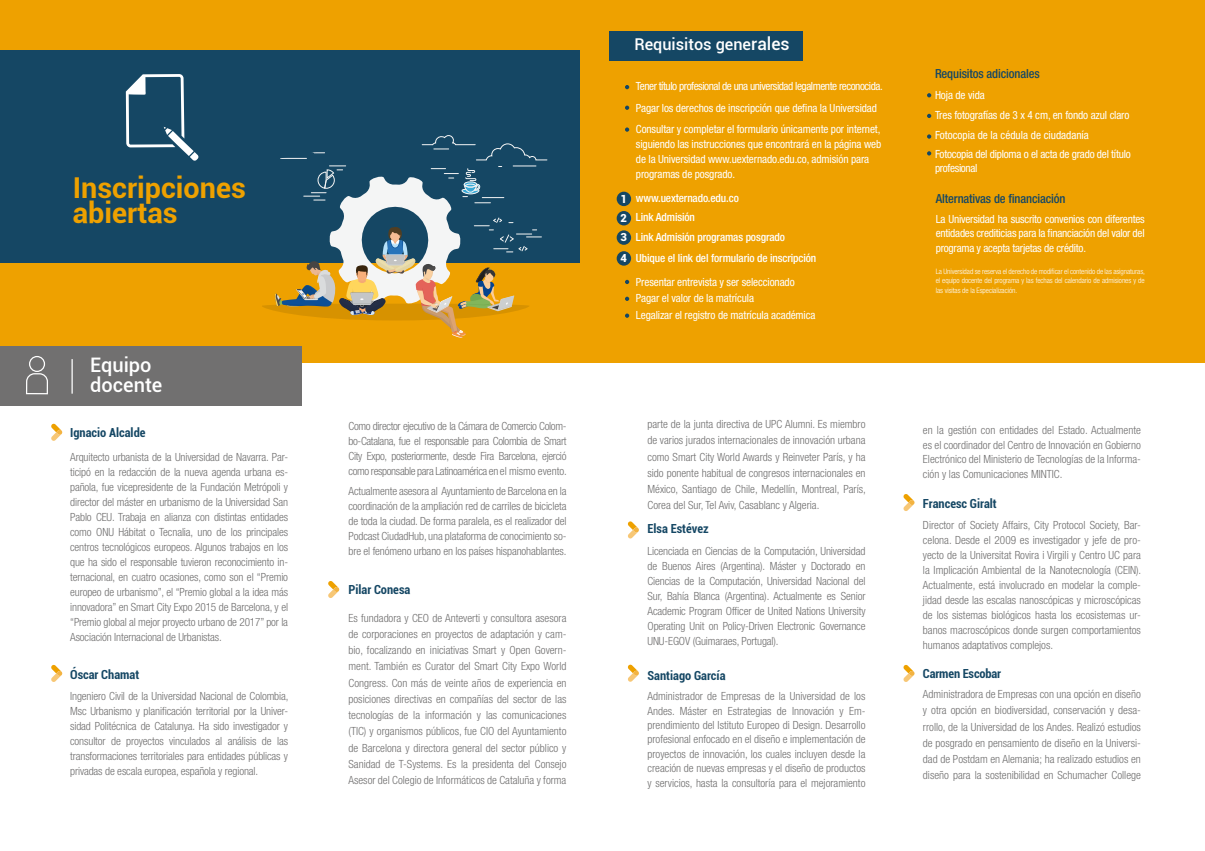
<style>
.page{position:relative;width:1205px;height:851px;background:#fff}
.page>*{position:absolute;margin:0;border:0;box-sizing:border-box;transform-origin:0 0}
.t1{font:700 28.75px/25px "Roboto";color:#eea100}
.t2{font:500 20px/20px "Roboto";color:#fff}
.t3{font:500 16.25px "Roboto";color:#fff}
.t4{font:700 condensed 12.5px "Roboto";color:#154764}
.t5{font:500 condensed 12.5px "Helvetica Neue LT Std";letter-spacing:-.01em;color:#154764}
.t6{font:300 condensed 11.25px/15px "Helvetica Neue LT Std";color:#706f6f;text-align:justify}
.t7{font:condensed 11.25px/21.2px "Helvetica Neue LT Std";letter-spacing:-.01em;color:#fff}
.t8{font:500 condensed 11.25px/18.8px "Helvetica Neue LT Std";letter-spacing:-.01em;color:#fff}
.t9{font:900 11.12px/19px "Roboto";color:#fff;text-align:justify}
.t10{font:300 condensed 7.5px/9px "Helvetica Neue LT Std";letter-spacing:-.01em;color:#fff}
.s1{font-size:17.5px}
</style>
<div class="page">
<div style="left:0;top:0;width:1205px;height:362px;background:#eea100"></div>
<svg style="left:625px;top:85px;width:4px;height:4px"></svg>
<svg style="left:625px;top:106px;width:4px;height:4px"></svg>
<svg style="left:625px;top:127px;width:4px;height:5px"></svg>
<div style="left:617px;top:192px;width:14px;height:14px;background:#154764;border-radius:50%"></div>
<div style="left:617px;top:211px;width:14px;height:14px;background:#154764;border-radius:50%"></div>
<div style="left:617px;top:230px;width:14px;height:15px;background:#154764;border-radius:50%"></div>
<div style="left:617px;top:251px;width:14px;height:14px;background:#154764;border-radius:50%"></div>
<svg style="left:927px;top:93px;width:4px;height:4px"></svg>
<svg style="left:927px;top:114px;width:4px;height:4px"></svg>
<svg style="left:927px;top:134px;width:4px;height:5px"></svg>
<svg style="left:927px;top:151px;width:4px;height:4px"></svg>
<div style="left:609px;top:31px;width:194px;height:30px;background:#154764"></div>
<svg style="left:51px;top:423px;width:11px;height:18px"></svg>
<svg style="left:625px;top:280px;width:4px;height:4px"></svg>
<svg style="left:625px;top:296px;width:4px;height:5px"></svg>
<svg style="left:625px;top:313px;width:4px;height:5px"></svg>
<div style="left:0;top:50px;width:579px;height:212px;background:#154764"></div>
<svg style="left:126px;top:74px;width:73px;height:87px"></svg>
<svg style="left:51px;top:664px;width:11px;height:17px"></svg>
<svg style="left:328px;top:581px;width:11px;height:17px"></svg>
<svg style="left:903px;top:665px;width:11px;height:16px"></svg>
<svg style="left:628px;top:521px;width:11px;height:17px"></svg>
<svg style="left:628px;top:664px;width:11px;height:17px"></svg>
<svg style="left:903px;top:494px;width:11px;height:17px"></svg>
<div style="left:0;top:345px;width:301px;height:60px;background:#717070"></div>
<svg style="left:26px;top:356px;width:22px;height:38px"></svg>
<hr style="left:71px;top:359px;width:2px;height:34px;background:#fff">
<svg style="left:280px;top:152px;width:45px;height:7px"></svg>
<svg style="left:422px;top:135px;width:125px;height:25px"></svg>
<svg style="left:262px;top:166px;width:279px;height:172px"></svg>
<h1 class="t1" style="left:73px;top:174px;width:175px">Inscripciones abiertas</h1>
<h2 class="t2" style="left:90px;top:354px;width:74px">Equipo docente</h2>
<p class="t4" style="left:70px;top:424px;width:77px">Ignacio Alcalde</p>
<p class="t6" style="left:70px;top:449px;width:219px">Arquitecto urbanista de la Universidad de Navarra. Par&shy;ticipó en la redacción de la nueva agenda urbana es&shy;pañola, fue vicepresidente de la Fundación Metrópoli y director del máster en urbanismo de la Universidad San Pablo CEU. Trabaja en alianza con distintas entidades como ONU Hábitat o Tecnalia, uno de los principales centros tecnológicos europeos. Algunos trabajos en los que ha sido el responsable tuvieron reconocimiento in&shy;ternacional, en cuatro ocasiones, como son el “Premio europeo de urbanismo”, el “Premio global a la idea más innovadora” en Smart City Expo 2015 de Barcelona, y el “Premio global al mejor proyecto urbano de 2017” por la Asociación Internacional de Urbanistas.</p>
<p class="t4" style="left:70px;top:665px;width:71px">Óscar Chamat</p>
<p class="t6" style="left:70px;top:688px;width:220px">Ingeniero Civil de la Universidad Nacional de Colombia, Msc Urbanismo y planificación territorial por la Univer&shy;sidad Politécnica de Catalunya. Ha sido investigador y consultor de proyectos vinculados al análisis de las transformaciones territoriales para entidades públicas y privadas de escala europea, española y regional.</p>
<p class="t6" style="left:348px;top:418px;width:220px">Como director ejecutivo de la Cámara de Comercio Colom&shy;bo-Catalana, fue el responsable para Colombia de Smart City Expo, posteriormente, desde Fira Barcelona, ejerció como responsable para Latinoamérica en el mismo evento.</p>
<p class="t6" style="left:348px;top:483px;width:219px">Actualmente asesora al Ayuntamiento de Barcelona en la coordinación de la ampliación red de carriles de bicicleta de toda la ciudad. De forma paralela, es el realizador del Podcast CiudadHub, una plataforma de conocimiento so&shy;bre el fenómeno urbano en los países hispanohablantes.</p>
<p class="t4" style="left:348px;top:580px;width:63px">Pilar Conesa</p>
<p class="t6" style="left:348px;top:609px;width:219px;line-height:16.2px">Es fundadora y CEO de Anteverti y consultora asesora de corporaciones en proyectos de adaptación y cam&shy;bio, focalizando en iniciativas Smart y Open Govern&shy;ment. También es Curator del Smart City Expo World Congress. Con más de veinte años de experiencia en posiciones directivas en compañías del sector de las tecnologías de la información y las comunicaciones (TIC) y organismos públicos, fue CIO del Ayuntamiento de Barcelona y directora general del sector público y Sanidad de T-Systems. Es la presidenta del Consejo Asesor del Colegio de Informáticos de Cataluña y forma</p>
<h3 class="t3" style="left:634px;top:32px;width:157px">Requisitos gene<span class="s1">rales</span></h3>
<p class="t9" style="left:620px;top:189px;width:8px">1<br>2<br>3</p>
<p class="t9" style="left:620px;top:248px;width:8px">4</p>
<p class="t7" style="left:636px;top:76px;width:248px">Tener título profesional de una universidad legalmente reconocida.<br>Pagar los derechos de inscripción que defina la Universidad<br>Consultar y completar el formulario únicamente por internet,</p>
<p class="t7" style="left:636px;top:136px;width:247px;line-height:15px">siguiendo las instrucciones que encontrará en la página web de la Universidad www.uexternado.edu.co, admisión para programas de posgrado.</p>
<p class="t8" style="left:636px;top:188px;width:104px">www.uexternado.edu.co<br>Link Admisión</p>
<p class="t8" style="left:636px;top:226px;width:182px;line-height:21.2px">Link Admisión programas posgrado<br>Ubique el link del formulario de inscripción</p>
<p class="t7" style="left:636px;top:273px;width:160px;line-height:16.2px">Presentar entrevista y ser seleccionado<br>Pagar el valor de la matrícula</p>
<p class="t7" style="left:636px;top:304px;width:181px">Legalizar el registro de matrícula académica</p>
<p class="t6" style="left:647px;top:416px;width:220px;line-height:16.2px">parte de la junta directiva de UPC Alumni. Es miembro de varios jurados internacionales de innovación urbana como Smart City World Awards y Reinveter París, y ha sido ponente habitual de congresos internacionales en México, Santiago de Chile, Medellín, Montreal, París, Corea del Sur, Tel Aviv, Casablanc y Algeria.</p>
<p class="t4" style="left:647px;top:520px;width:63px">Elsa Estévez</p>
<p class="t6" style="left:647px;top:543px;width:219px">Licenciada en Ciencias de la Computación, Universidad de Buenos Aires (Argentina). Máster y Doctorado en Ciencias de la Computación, Universidad Nacional del Sur, Bahía Blanca (Argentina). Actualmente es Senior Academic Program Officer de United Nations University Operating Unit on Policy-Driven Electronic Governance UNU-EGOV (Guimaraes, Portugal).</p>
<p class="t4" style="left:647px;top:666px;width:79px">Santiago García</p>
<p class="t6" style="left:647px;top:689px;width:219px;line-height:14.4px">Administrador de Empresas de la Universidad de los Andes. Máster en Estrategias de Innovación y Em&shy;prendimiento del Istituto Europeo di Design. Desarrollo profesional enfocado en el diseño e implementación de proyectos de innovación, los cuales incluyen desde la creación de nuevas empresas y el diseño de productos y servicios, hasta la consultoría para el mejoramiento</p>
<p class="t5" style="left:935px;top:66px;width:106px">Requisitos adicionales</p>
<p class="t7" style="left:935px;top:85px;width:196px;line-height:20px">Hoja de vida<br>Tres fotografías de 3 x 4 cm, en fondo azul claro<br>Fotocopia de la cédula de ciudadanía</p>
<p class="t7" style="left:935px;top:147px;width:197px;line-height:13.8px">Fotocopia del diploma o el acta de grado del título profesional</p>
<p class="t5" style="left:936px;top:191px;width:131px">Alternativas de financiación</p>
<p class="t7" style="left:936px;top:212px;width:210px;line-height:13.8px">La Universidad ha suscrito convenios con diferentes entidades crediticias para la financiación del valor del</p>
<p class="t7" style="left:936px;top:237px;width:152px">programa y acepta tarjetas de crédito.</p>
<p class="t10" style="left:936px;top:266px;width:211px">La Universidad se reserva el derecho de modificar el contenido de las asignaturas, el equipo docente del programa y las fechas del calendario de admisiones y de</p>
<p class="t10" style="left:936px;top:286px;width:83px">las visitas de la Especialización.</p>
<p class="t6" style="left:923px;top:422px;width:219px;line-height:14.6px">en la gestión con entidades del Estado. Actualmente es el coordinador del Centro de Innovación en Gobierno Electrónico del Ministerio de Tecnologías de la Informa&shy;ción y las Comunicaciones MINTIC.</p>
<p class="t4" style="left:923px;top:494px;width:75px">Francesc Giralt</p>
<p class="t6" style="left:923px;top:517px;width:220px">Director of Society Affairs, City Protocol Society, Bar&shy;celona. Desde el 2009 es investigador y jefe de pro&shy;yecto de la Universitat Rovira i Virgili y Centro UC para la Implicación Ambiental de la Nanotecnología (CEIN).<br>Actualmente, está involucrado en modelar la comple&shy;jidad desde las escalas nanoscópicas y microscópicas de los sistemas biológicos hasta los ecosistemas ur&shy;banos macroscópicos donde surgen comportamientos humanos adaptativos complejos.</p>
<p class="t4" style="left:923px;top:664px;width:80px">Carmen Escobar</p>
<p class="t6" style="left:923px;top:685px;width:219px;line-height:16.2px">Administradora de Empresas con una opción en diseño y otra opción en biodiversidad, conservación y desa&shy;rrollo, de la Universidad de los Andes. Realizó estudios de posgrado en pensamiento de diseño en la Universi&shy;dad de Postdam en Alemania; ha realizado estudios en diseño para la sostenibilidad en Schumacher College</p>
</div>
